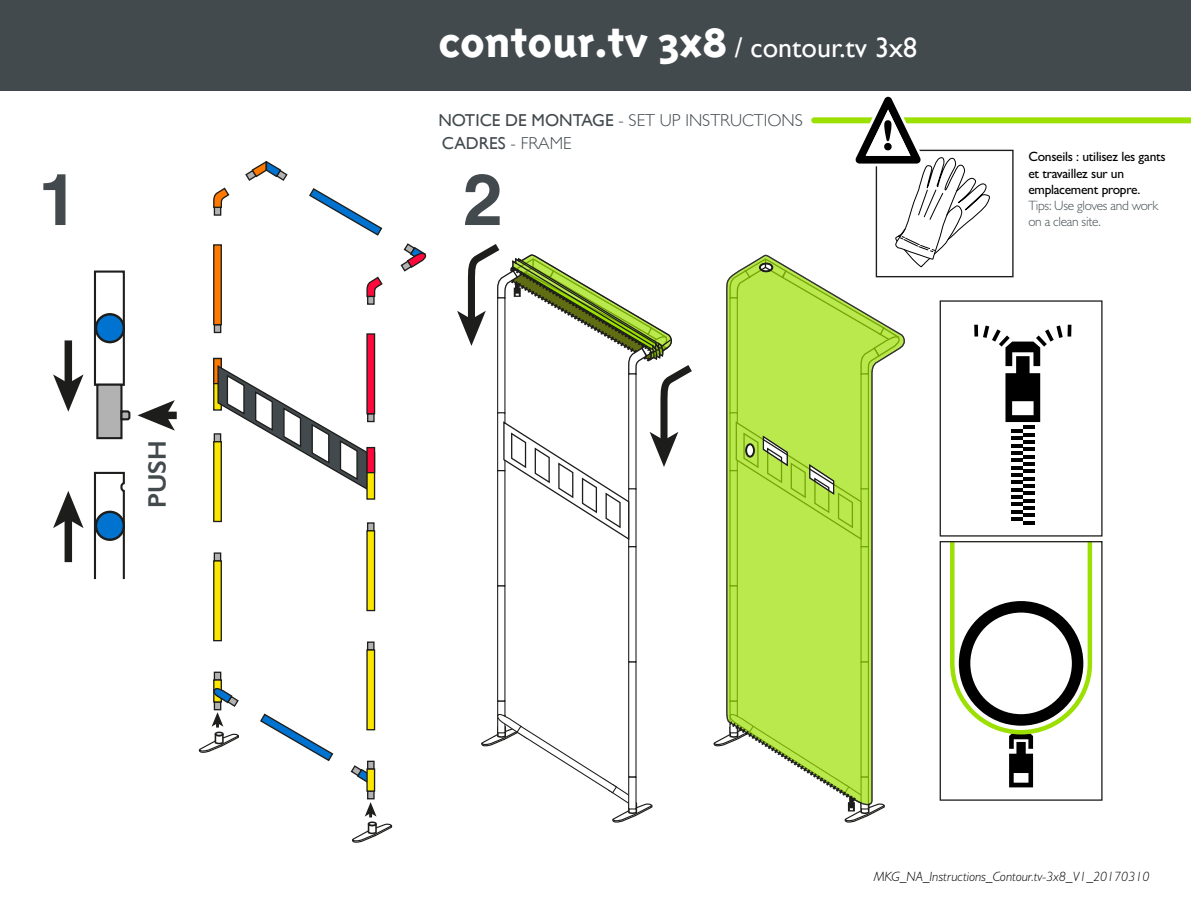
<style>
.page{position:relative;width:1191px;height:921px;background:#fff}
.page>*{position:absolute;margin:0;border:0;box-sizing:border-box;transform-origin:0 0}
.t1{font:700 71.55px "Helvetica";color:#434a4e}
.t2{font:28.05px "Gill Sans";color:#fff}
.t3{font:600 25.5px "Gill Sans";color:#434a4e}
.t4{font:300 17.25px/23.2px "Gill Sans";color:#434a4e}
.t5{font:500 13.5px/16.2px "Gill Sans MT Pro";letter-spacing:-.02em;color:#000}
.t6{font:italic 300 13.5px "Gill Sans MT Pro";color:#000}
.t7{font:300 13.5px "Gill Sans MT Pro";letter-spacing:-.02em;color:#474f54}
.s1{font-family:"Triplex Sans";font-weight:800;font-size:47.1px}
.s2{font-weight:400}
</style>
<div class="page">
<div style="left:0;top:0;width:1191px;height:91px;background:#434a4e"></div>
<div style="left:814px;top:117px;width:377px;height:6px;background:#9be000"></div>
<div style="left:497px;top:585px;width:8px;height:116px;background:#fff;border:1px solid #1d1d1b"></div>
<div style="left:628px;top:661px;width:9px;height:116px;background:#fff;border:1px solid #1d1d1b"></div>
<svg style="left:481px;top:699px;width:172px;height:123px"></svg>
<div style="left:497px;top:470px;width:8px;height:116px;background:#fff;border:1px solid #1d1d1b"></div>
<div style="left:628px;top:546px;width:9px;height:116px;background:#fff;border:1px solid #1d1d1b"></div>
<div style="left:628px;top:488px;width:9px;height:59px;background:#fff;border:1px solid #1d1d1b"></div>
<svg style="left:457px;top:244px;width:235px;height:297px"></svg>
<div style="left:213px;top:358px;width:9px;height:52px;background:#fbe700;border:1px solid #1d1d1b"></div>
<div style="left:213px;top:358px;width:9px;height:26px;background:#ff7900;border:1px solid #1d1d1b"></div>
<div style="left:214px;top:206px;width:7px;height:10px;background:#b2b2b2;border:1px solid #1d1d1b"></div>
<svg style="left:213px;top:187px;width:17px;height:21px"></svg>
<div style="left:214px;top:324px;width:7px;height:9px;background:#b2b2b2;border:1px solid #1d1d1b"></div>
<div style="left:213px;top:244px;width:9px;height:81px;background:#ff7900;border:1px solid #1d1d1b"></div>
<svg style="left:245px;top:161px;width:43px;height:20px"></svg>
<svg style="left:400px;top:243px;width:27px;height:29px"></svg>
<svg style="left:309px;top:188px;width:74px;height:48px"></svg>
<svg style="left:260px;top:713px;width:74px;height:49px"></svg>
<div style="left:214px;top:672px;width:7px;height:7px;background:#b2b2b2"></div>
<div style="left:214px;top:671px;width:7px;height:9px;border:1px solid #1d1d1b"></div>
<svg style="left:214px;top:433px;width:2px;height:8px"></svg>
<div style="left:213px;top:441px;width:9px;height:81px;background:#fbe700;border:1px solid #1d1d1b"></div>
<div style="left:214px;top:552px;width:7px;height:9px;background:#b2b2b2;border:1px solid #1d1d1b"></div>
<div style="left:213px;top:560px;width:9px;height:81px;background:#fbe700;border:1px solid #1d1d1b"></div>
<svg style="left:367px;top:297px;width:8px;height:8px"></svg>
<svg style="left:366px;top:276px;width:17px;height:21px"></svg>
<div style="left:367px;top:413px;width:8px;height:9px;background:#b2b2b2;border:1px solid #1d1d1b"></div>
<div style="left:366px;top:333px;width:9px;height:81px;background:#ff083b;border:1px solid #1d1d1b"></div>
<svg style="left:350px;top:765px;width:16px;height:17px"></svg>
<div style="left:367px;top:790px;width:8px;height:9px;background:#b2b2b2;border:1px solid #1d1d1b"></div>
<div style="left:368px;top:761px;width:6px;height:7px;background:#b2b2b2"></div>
<div style="left:367px;top:760px;width:8px;height:9px;border:1px solid #1d1d1b"></div>
<div style="left:367px;top:522px;width:8px;height:9px;background:#b2b2b2;border:1px solid #1d1d1b"></div>
<div style="left:366px;top:530px;width:9px;height:81px;background:#fbe700;border:1px solid #1d1d1b"></div>
<div style="left:367px;top:641px;width:8px;height:9px;background:#b2b2b2;border:1px solid #1d1d1b"></div>
<div style="left:366px;top:649px;width:9px;height:81px;background:#fbe700;border:1px solid #1d1d1b"></div>
<div style="left:367px;top:768px;width:8px;height:22px;background:#fbe700"></div>
<div style="left:366px;top:768px;width:9px;height:23px;border:1px solid #1d1d1b"></div>
<svg style="left:352px;top:802px;width:41px;height:40px"></svg>
<svg style="left:198px;top:678px;width:41px;height:74px"></svg>
<svg style="left:216px;top:364px;width:153px;height:127px"></svg>
<div style="left:366px;top:452px;width:9px;height:47px;background:#fbe700;border:1px solid #1d1d1b"></div>
<div style="left:366px;top:447px;width:9px;height:26px;background:#ff083b;border:1px solid #1d1d1b"></div>
<div style="left:164px;top:411px;width:13px;height:8px;background:#1d1d1b"></div>
<svg style="left:138px;top:400px;width:37px;height:30px"></svg>
<div style="left:65px;top:340px;width:7px;height:45px;background:#1d1d1b"></div>
<svg style="left:53px;top:374px;width:31px;height:37px"></svg>
<div style="left:65px;top:517px;width:7px;height:45px;background:#1d1d1b"></div>
<svg style="left:53px;top:491px;width:31px;height:37px"></svg>
<div style="left:94px;top:270px;width:31px;height:116px;background:#fff;border:2px solid #1d1d1b"></div>
<div style="left:96px;top:383px;width:27px;height:56px;background:#b2b2b2;border:2px solid #1d1d1b"></div>
<svg style="left:120px;top:409px;width:11px;height:12px"></svg>
<svg style="left:93px;top:471px;width:32px;height:109px"></svg>
<div style="left:96px;top:511px;width:28px;height:28px;background:#0072cf;border-radius:50%"></div>
<div style="left:95px;top:510px;width:30px;height:30px;border:2px solid #1d1d1b;border-radius:50%"></div>
<div style="left:96px;top:314px;width:28px;height:28px;background:#0072cf;border-radius:50%"></div>
<div style="left:95px;top:313px;width:30px;height:30px;border:2px solid #1d1d1b;border-radius:50%"></div>
<svg style="left:713px;top:96px;width:381px;height:726px"></svg>
<div style="left:940px;top:541px;width:163px;height:259px;border:1px solid #1d1d1b"></div>
<h2 class="t2" style="left:438px;top:31px;width:480px"><span class="s1">contour.tv 3x8</span> / contour.tv 3x8</h2>
<p class="t4" style="left:438px;top:108px;width:366px"><span class="s2">NOTICE DE MONTAGE</span> - SET UP INSTRUCTIONS<br><span class="s2">CADRES</span> - FRAME</p>
<h1 class="t1" style="left:38px;top:142px;width:41px">1</h1>
<h1 class="t1" style="left:463px;top:142px;width:41px">2</h1>
<h3 class="t3" style="left:142px;top:508px;width:69px;rotate:-90deg">PUSH</h3>
<p class="t5" style="left:1028px;top:149px;width:139px">Conseils : utilisez les gants et travaillez sur un emplacement propre.</p>
<p class="t7" style="left:1028px;top:197px;width:131px">Tips: Use gloves and work</p>
<p class="t7" style="left:1028px;top:213px;width:74px">on a clean site.</p>
<p class="t6" style="left:874px;top:868px;width:277px">MKG_NA_Instructions_Contour.tv-3x8_V1_20170310</p>
</div>
